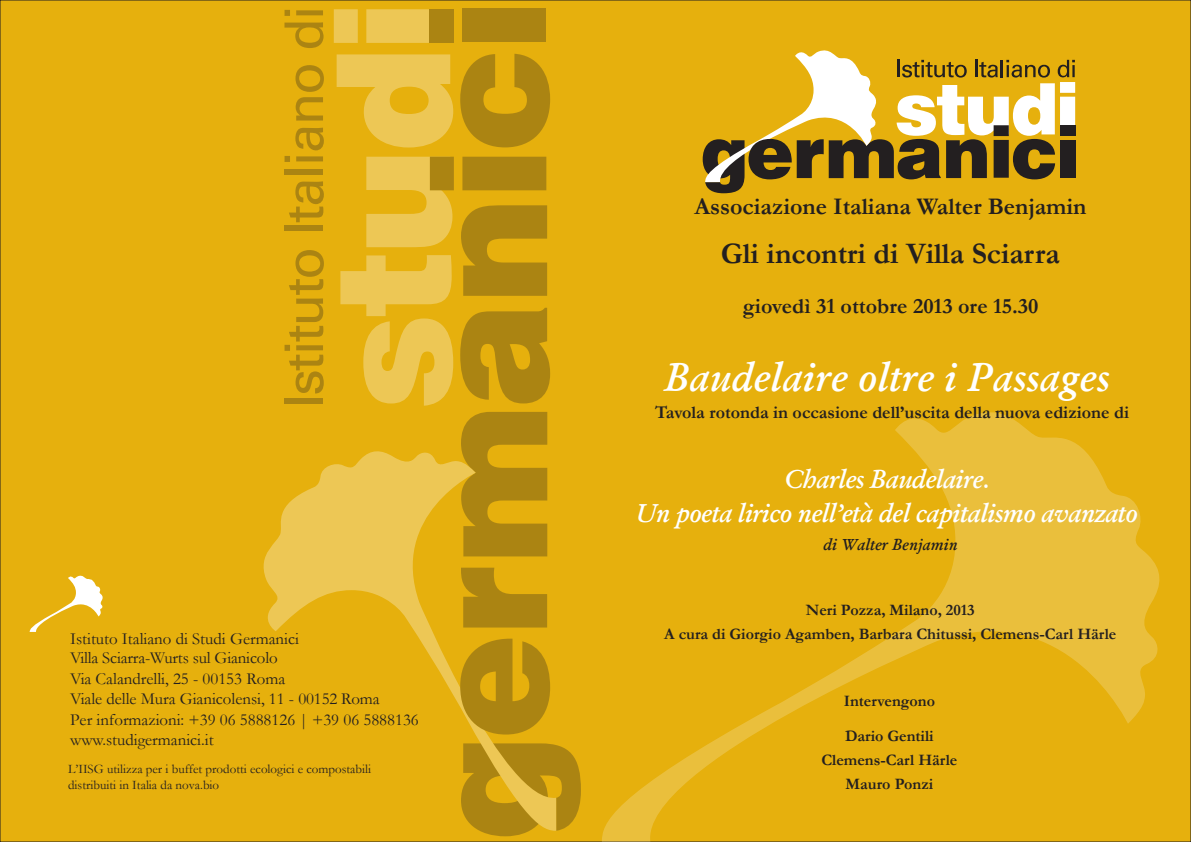
<style>
.page{position:relative;width:1191px;height:842px;background:#e6b00d}
.page>*{position:absolute;margin:0;border:0;box-sizing:border-box;transform-origin:0 0}
.t1{font:italic 600 40px "Garamond";color:#fff}
.t2{font:700 30px "Garamond";color:#231f20}
.t3{font:italic 600 26px/34px "Garamond";letter-spacing:-.025em;color:#fff;text-align:center}
.t4{font:700 24px "Garamond";color:#231f20}
.t5{font:700 22px "Garamond";color:#231f20}
.t6{font:700 18px "Garamond";color:#231f20}
.t7{font:16.9px/20.3px "Garamond";color:#231f20}
.t8{font:700 16px/24px "Garamond";color:#231f20;text-align:center}
.t9{font:italic 600 16px "Garamond";color:#231f20}
.t10{font:13px/15.6px "Garamond";color:#231f20}
</style>
<div class="page">
<svg style="left:602px;top:412px;width:557px;height:430px"></svg>
<svg style="left:702px;top:50px;width:373px;height:143px"></svg>
<svg style="left:336px;top:54px;width:117px;height:94px"></svg>
<svg style="left:334px;top:9px;width:96px;height:34px"></svg>
<svg style="left:480px;top:745px;width:101px;height:91px"></svg>
<svg style="left:461px;top:412px;width:86px;height:37px"></svg>
<svg style="left:340px;top:157px;width:210px;height:249px"></svg>
<svg style="left:460px;top:54px;width:90px;height:93px"></svg>
<div style="left:462px;top:9px;width:84px;height:33px;background:#ab8412"></div>
<div style="left:430px;top:9px;width:24px;height:34px;background:#ab8412"></div>
<div style="left:284px;top:399px;width:39px;height:5px;background:#ab8412"></div>
<svg style="left:284px;top:250px;width:40px;height:144px"></svg>
<div style="left:284px;top:226px;width:39px;height:5px;background:#ab8412"></div>
<svg style="left:289px;top:181px;width:35px;height:41px"></svg>
<div style="left:284px;top:169px;width:39px;height:5px;background:#ab8412"></div>
<svg style="left:284px;top:156px;width:39px;height:6px"></svg>
<svg style="left:295px;top:128px;width:29px;height:22px"></svg>
<svg style="left:295px;top:65px;width:29px;height:56px"></svg>
<svg style="left:284px;top:22px;width:39px;height:26px"></svg>
<svg style="left:284px;top:10px;width:39px;height:6px"></svg>
<svg style="left:264px;top:449px;width:292px;height:382px"></svg>
<svg style="left:460px;top:639px;width:90px;height:95px"></svg>
<svg style="left:30px;top:575px;width:73px;height:57px"></svg>
<p class="t7" style="left:70px;top:628px;width:230px">Istituto Italiano di Studi Germanici</p>
<p class="t7" style="left:70px;top:668px;width:350px">Via Calandrelli, 25 - 00153 Roma<br>Viale delle Mura Gianicolensi, 11 - 00152 Roma<br>Per informazioni: +39 06 5888126 | +39 06 5888136 www.studigermanici.it</p>
<p class="t7" style="left:70px;top:647px;width:209px">Villa Sciarra-Wurts sul Gianicolo</p>
<p class="t10" style="left:68px;top:761px;width:304px">L’IISG utilizza per i buffet prodotti ecologici e compostabili distribuiti in Italia da nova.bio</p>
<h3 class="t4" style="left:694px;top:190px;width:393px">Associazione Italiana Walter Benjamin</h3>
<h2 class="t2" style="left:721px;top:233px;width:340px">Gli incontri di Villa Sciarra</h2>
<h3 class="t5" style="left:743px;top:291px;width:297px">giovedì 31 ottobre 2013 ore 15.30</h3>
<h1 class="t1" style="left:664px;top:352px;width:447px">Baudelaire oltre i Passages</h1>
<p class="t6" style="left:655px;top:400px;width:475px">Tavola rotonda in occasione dell’uscita della nuova edizione di</p>
<h3 class="t3" style="left:635px;top:462px;width:504px">Charles Baudelaire.<br>Un poeta lirico nell’età del capitalismo avanzato</h3>
<p class="t9" style="left:823px;top:535px;width:136px">di Walter Benjamin</p>
<p class="t8" style="left:664px;top:598px;width:454px">Neri Pozza, Milano, 2013<br>A cura di Giorgio Agamben, Barbara Chitussi, Clemens-Carl Härle</p>
<p class="t8" style="left:843px;top:684px;width:93px;line-height:35px;text-align:left">Intervengono<br>Dario Gentili</p>
<p class="t8" style="left:821px;top:748px;width:137px">Clemens-Carl Härle<br>Mauro Ponzi</p>
</div>
